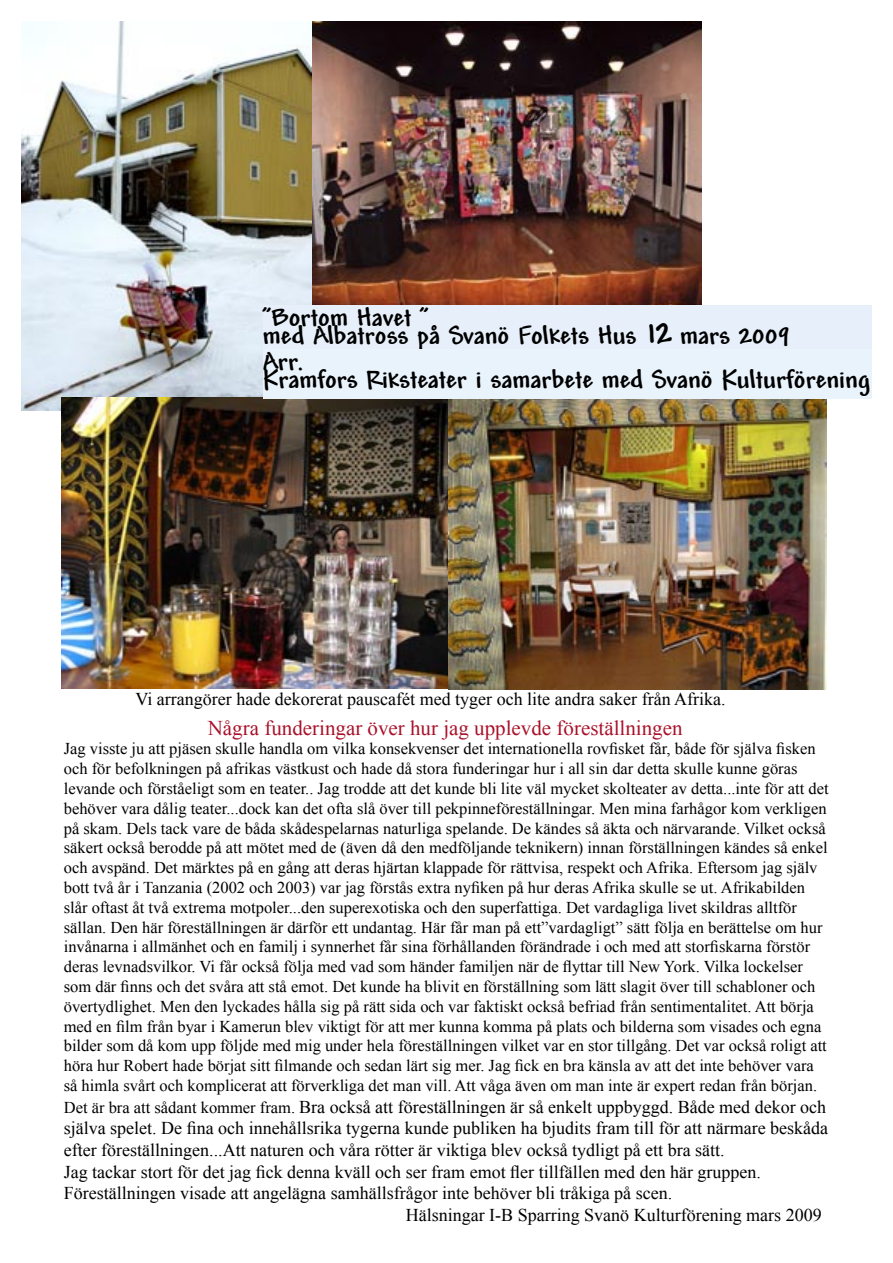
<style>
.page{position:relative;width:893px;height:1263px;background:#fff}
.page>*{position:absolute;margin:0;border:0;box-sizing:border-box;transform-origin:0 0}
.t1{font:700 27px "Andy";color:#000}
.t2{font:21px "Times New Roman";color:#a9122a}
.t3{font:18px/21.6px "Times New Roman";color:#000;text-align:justify}
.t4{font:16.5px/19.8px "Times New Roman";color:#000}
.s1{font-size:36.3px}
.s2{font-size:16.5px}
</style>
<div class="page">
<img style="left:21px;top:21px;width:292px;height:389px">
<img style="left:313px;top:21px;width:389px;height:284px">
<div style="left:263px;top:305px;width:609px;height:46px;background:#e7f0fa"></div>
<img style="left:62px;top:397px;width:764px;height:292px">
<div style="left:263px;top:349px;width:609px;height:49px;background:#e9f3fc"></div>
<p class="t1" style="left:263px;top:303px;width:167px">”Bortom Havet ”</p>
<p class="t1" style="left:263px;top:321px;width:528px">med Albatross på Svanö Folkets Hus <span class="s1">12</span> mars 2009</p>
<p class="t1" style="left:263px;top:347px;width:42px">Arr.</p>
<p class="t1" style="left:263px;top:365px;width:609px">Kramfors Riksteater i samarbete med Svanö Kulturförening</p>
<p class="t3" style="left:135px;top:688px;width:592px">Vi arrangörer hade dekorerat pauscafét med tyger och lite andra saker från Afrika.</p>
<p class="t2" style="left:208px;top:713px;width:476px">Några funderingar över hur jag upplevde föreställningen</p>
<p class="t4" style="left:64px;top:739px;width:766px">Jag visste ju att pjäsen skulle handla om vilka konsekvenser det internationella rovfisket får, både för själva fisken och för befolkningen på afrikas västkust och hade då stora funderingar hur i all sin dar detta skulle kunne göras levande och förståeligt som en teater.. Jag trodde att det kunde bli lite väl mycket skolteater av detta...inte för att det behöver vara dålig teater...dock kan det ofta slå över till pekpinneföreställningar. Men mina farhågor kom verkligen på skam. Dels tack vare de båda skådespelarnas naturliga spelande. De kändes så äkta och närvarande. Vilket också säkert också berodde på att mötet med de (även då den medföljande teknikern) innan förställningen kändes så enkel och avspänd. Det märktes på en gång att deras hjärtan klappade för rättvisa, respekt och Afrika. Eftersom jag själv bott två år i Tanzania (2002 och 2003) var jag förstås extra nyfiken på hur deras Afrika skulle se ut. Afrikabilden slår oftast åt två extrema motpoler...den superexotiska och den superfattiga. Det vardagliga livet skildras alltför</p>
<p class="t4" style="left:64px;top:917px;width:765px">sällan. Den här föreställningen är därför ett undantag. Här får man på ett”vardagligt” sätt följa en berättelse om hur invånarna i allmänhet och en familj i synnerhet får sina förhållanden förändrade i och med att storfiskarna förstör deras levnadsvilkor. Vi får också följa med vad som händer familjen när de flyttar till New York. Vilka lockelser som där finns och det svåra att stå emot. Det kunde ha blivit en förställning som lätt slagit över till schabloner och övertydlighet. Men den lyckades hålla sig på rätt sida och var faktiskt också befriad från sentimentalitet. Att börja med en film från byar i Kamerun blev viktigt för att mer kunna komma på plats och bilderna som visades och egna bilder som då kom upp följde med mig under hela föreställningen vilket var en stor tillgång. Det var också roligt att höra hur Robert hade börjat sitt filmande och sedan lärt sig mer. Jag fick en bra känsla av att det inte behöver vara så himla svårt och komplicerat att förverkliga det man vill. Att våga även om man inte är expert redan från början.</p>
<p class="t3" style="left:64px;top:1095px;width:766px"><span class="s2">Det är bra att sådant kommer fram.</span> Bra också att föreställningen är så enkelt uppbyggd. Både med dekor och själva spelet. De fina och innehållsrika tygerna kunde publiken ha bjudits fram till för att närmare beskåda efter föreställningen...Att naturen och våra rötter är viktiga blev också tydligt på ett bra sätt.</p>
<p class="t3" style="left:64px;top:1160px;width:699px">Jag tackar stort för det jag fick denna kväll och ser fram emot fler tillfällen med den här gruppen.</p>
<p class="t3" style="left:64px;top:1182px;width:610px">Föreställningen visade att angelägna samhällsfrågor inte behöver bli tråkiga på scen.</p>
<p class="t3" style="left:406px;top:1203px;width:417px">Hälsningar I-B Sparring Svanö Kulturförening mars 2009</p>
</div>
